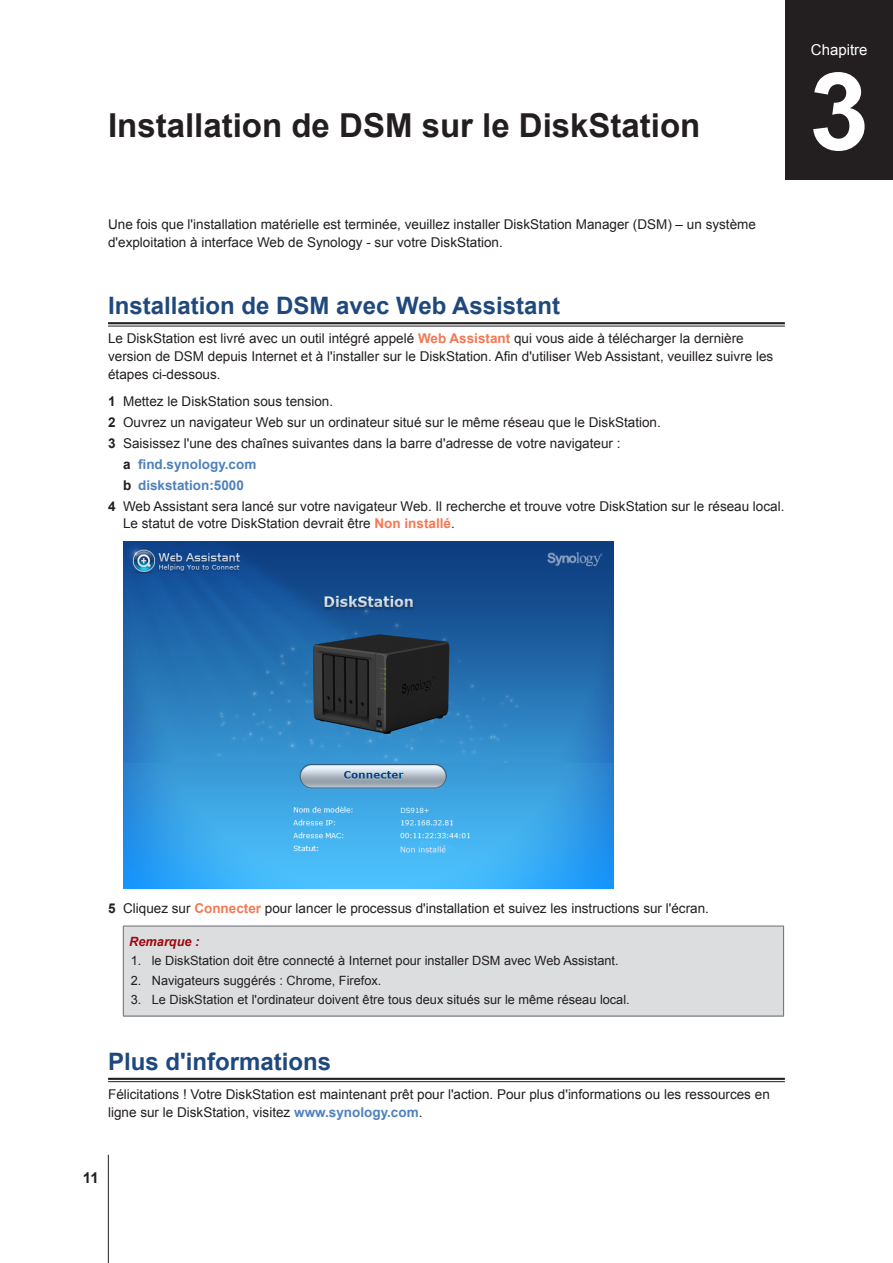
<style>
.page{position:relative;width:893px;height:1263px;background:#fff}
.page>*{position:absolute;margin:0;border:0;box-sizing:border-box;transform-origin:0 0}
.t1{font:700 108px "Arial";color:#fff}
.H1-ChapterTitle{font:700 33px "Arial";color:#231f20}
.H2-underline{font:700 24px "Arial";color:#1f497d}
.t2{font:15px "Arial";color:#fff}
.PageNumber-sidebar{font:700 15px "Arial";color:#231f20}
.Body-sidebar{font:13.5px/18px "Arial";color:#231f20}
.t3{font:700 13.5px "Arial";color:#4f81bd}
.t4{font:12.75px "Arial";color:#231f20}
.Warning-sidebar{font:italic 700 12.75px "Arial";color:#9d070d}
.t5{font:7.05px "Verdana";color:#e7fffc}
.s1{font-weight:700;color:#f47953}
.s2{font-weight:700}
.s3{color:#231f20}
.s4{font-weight:700;color:#4f81bd}
</style>
<div class="page">
<div style="left:785px;top:0;width:108px;height:180px;background:#231f20"></div>
<hr style="left:108px;top:1155px;width:1px;height:108px;background:#231f20">
<hr style="left:108px;top:322px;width:677px;height:2px;background:#231f20">
<hr style="left:108px;top:326px;width:677px;height:1px;background:#231f20">
<hr style="left:108px;top:1078px;width:677px;height:2px;background:#231f20">
<hr style="left:108px;top:1081px;width:677px;height:1px;background:#231f20">
<img style="left:123px;top:541px;width:491px;height:348px">
<img style="left:286px;top:623px;width:169px;height:127px">
<div style="left:123px;top:926px;width:661px;height:90px;background:#dcdddf"></div>
<hr style="left:123px;top:926px;width:1px;height:90px;background:#6c6d70">
<hr style="left:783px;top:926px;width:1px;height:90px;background:#6c6d70">
<hr style="left:123px;top:926px;width:661px;height:1px;background:#6c6d70">
<hr style="left:123px;top:1016px;width:661px;height:1px;background:#6c6d70">
<p class="H1-ChapterTitle" style="left:108px;top:104px;width:594px">Installation de DSM sur le DiskStation</p>
<p class="Body-sidebar" style="left:108px;top:215px;width:649px">Une fois que l'installation matérielle est terminée, veuillez installer DiskStation Manager (DSM) – un système d'exploitation à interface Web de Synology - sur votre DiskStation.</p>
<p class="H2-underline" style="left:108px;top:290px;width:454px">Installation de DSM avec Web Assistant</p>
<p class="Body-sidebar" style="left:108px;top:329px;width:667px">Le DiskStation est livré avec un outil intégré appelé <span class="s1">Web Assistant</span> qui vous aide à télécharger la dernière version de DSM depuis Internet et à l'installer sur le DiskStation. Afin d'utiliser Web Assistant, veuillez suivre les étapes ci-dessous.</p>
<p class="Body-sidebar" style="left:108px;top:392px;width:227px"><span class="s2">1</span> Mettez le DiskStation sous tension.</p>
<p class="Body-sidebar" style="left:108px;top:413px;width:554px"><span class="s2">2</span> Ouvrez un navigateur Web sur un ordinateur situé sur le même réseau que le DiskStation.</p>
<p class="Body-sidebar" style="left:108px;top:434px;width:514px"><span class="s2">3</span> Saisissez l'une des chaînes suivantes dans la barre d'adresse de votre navigateur :</p>
<p class="t3" style="left:123px;top:455px;width:135px"><span class="s3">a</span> find.synology.com</p>
<p class="t3" style="left:123px;top:476px;width:122px"><span class="s3">b</span> diskstation:5000</p>
<p class="Body-sidebar" style="left:123px;top:498px;width:663px;line-height:16.5px;text-indent:-15px"><span class="s2">4</span> Web Assistant sera lancé sur votre navigateur Web. Il recherche et trouve votre DiskStation sur le réseau local.<br>Le statut de votre DiskStation devrait être <span class="s1">Non installé</span>.</p>
<p class="t2" style="left:811px;top:40px;width:58px">Chapitre</p>
<h1 class="t1" style="left:809px;top:40px;width:62px">3</h1>
<p class="t5" style="left:400px;top:805px;width:31px">DS918+</p>
<p class="Body-sidebar" style="left:108px;top:900px;width:602px"><span class="s2">5</span> Cliquez sur <span class="s1">Connecter</span> pour lancer le processus d'installation et suivez les instructions sur l'écran.</p>
<p class="Warning-sidebar" style="left:129px;top:932px;width:72px">Remarque :</p>
<p class="t4" style="left:131px;top:952px;width:489px">1. le DiskStation doit être connecté à Internet pour installer DSM avec Web Assistant.</p>
<p class="t4" style="left:131px;top:972px;width:252px">2. Navigateurs suggérés : Chrome, Firefox.</p>
<p class="t4" style="left:131px;top:991px;width:500px">3. Le DiskStation et l'ordinateur doivent être tous deux situés sur le même réseau local.</p>
<p class="H2-underline" style="left:108px;top:1045px;width:225px">Plus d'informations</p>
<p class="Body-sidebar" style="left:108px;top:1085px;width:663px">Félicitations ! Votre DiskStation est maintenant prêt pour l'action. Pour plus d'informations ou les ressources en ligne sur le DiskStation, visitez <span class="s4">www.synology.com</span>.</p>
<p class="PageNumber-sidebar" style="left:83px;top:1168px;width:17px">11</p>
</div>
